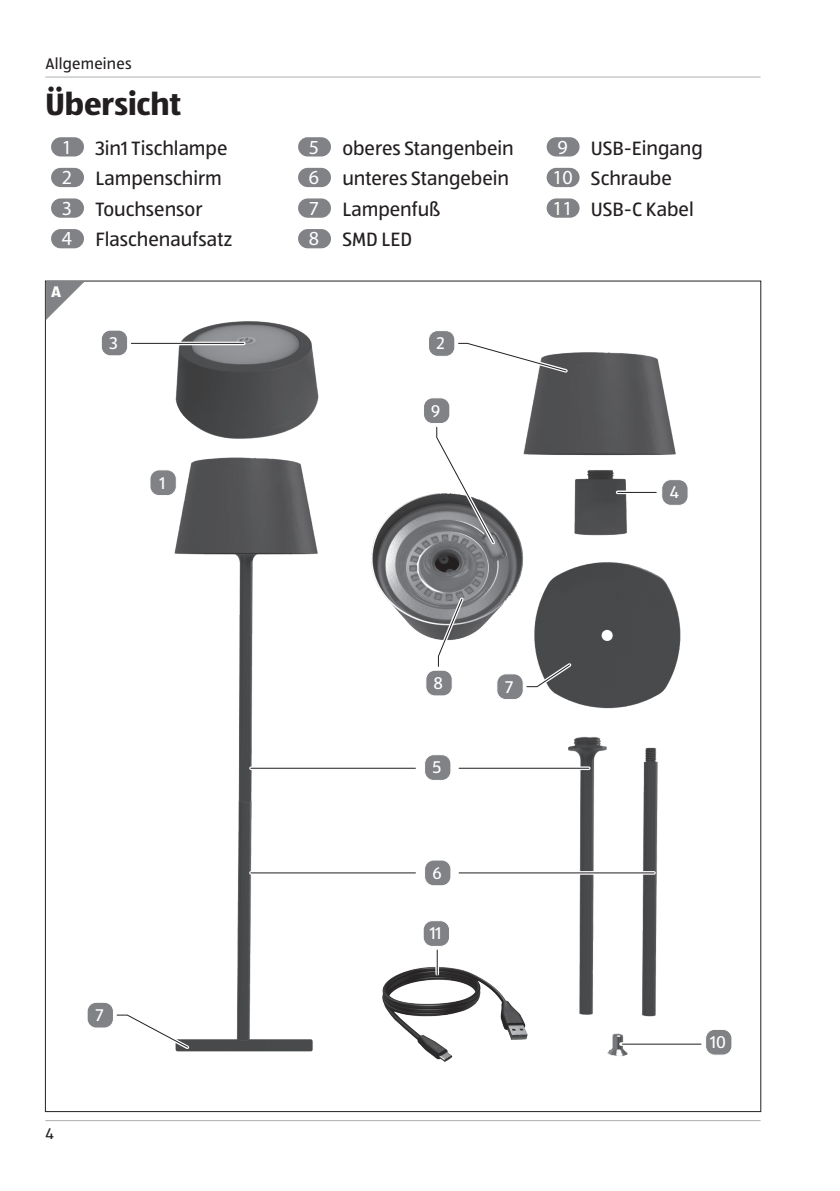
<style>
.page{position:relative;width:840px;height:1191px;background:#fff}
.page>*{position:absolute;margin:0;border:0;box-sizing:border-box;transform-origin:0 0}
.t1{font:700 32px "ALDISUEDOT";color:#231f20}
.t2{font:20px/30.6px "ALDISUEDOT";color:#231f20}
.t3{font:17.6px "ALDISUEDOT";color:#fff}
.t4{font:16px "ALDISUEDOT";letter-spacing:.015em;color:#231f20}
.t5{font:700 16px "ALDISUEDOT";color:#fff}
.s1{font-family:"Myriad Pro";color:#fff}
</style>
<div class="page">
<img style="left:130px;top:321px;width:572px;height:741px">
<div style="left:51px;top:137px;width:33px;height:19px;background:#808285;border-radius:10px"></div>
<div style="left:51px;top:168px;width:33px;height:19px;background:#808285;border-radius:10px"></div>
<div style="left:51px;top:198px;width:33px;height:20px;background:#808285;border-radius:10px"></div>
<div style="left:51px;top:229px;width:33px;height:19px;background:#808285;border-radius:10px"></div>
<div style="left:298px;top:137px;width:33px;height:19px;background:#808285;border-radius:10px"></div>
<div style="left:298px;top:168px;width:33px;height:19px;background:#808285;border-radius:10px"></div>
<div style="left:298px;top:198px;width:33px;height:20px;background:#808285;border-radius:10px"></div>
<div style="left:298px;top:229px;width:33px;height:19px;background:#808285;border-radius:10px"></div>
<div style="left:546px;top:137px;width:33px;height:19px;background:#808285;border-radius:10px"></div>
<div style="left:546px;top:168px;width:33px;height:19px;background:#808285;border-radius:10px"></div>
<div style="left:546px;top:198px;width:33px;height:20px;background:#808285;border-radius:10px"></div>
<hr style="left:45px;top:77px;width:715px;height:1px;background:#adaeb2">
<hr style="left:45px;top:1120px;width:715px;height:1px;background:#adaeb2">
<svg style="left:434px;top:594px;width:32px;height:76px"></svg>
<hr style="left:459px;top:871px;width:194px;height:3px;background:#fff">
<hr style="left:459px;top:872px;width:194px;height:1px;background:#231f20">
<svg style="left:459px;top:766px;width:129px;height:4px"></svg>
<hr style="left:459px;top:768px;width:129px;height:1px;background:#231f20">
<hr style="left:251px;top:871px;width:164px;height:3px;background:#fff">
<hr style="left:251px;top:872px;width:164px;height:1px;background:#231f20">
<svg style="left:251px;top:766px;width:164px;height:4px"></svg>
<hr style="left:251px;top:768px;width:164px;height:1px;background:#231f20">
<svg style="left:455px;top:340px;width:115px;height:35px"></svg>
<hr style="left:131px;top:342px;width:113px;height:3px;background:#fff">
<hr style="left:131px;top:343px;width:112px;height:1px;background:#231f20">
<svg style="left:617px;top:490px;width:38px;height:4px"></svg>
<hr style="left:617px;top:492px;width:39px;height:1px;background:#231f20">
<svg style="left:433px;top:424px;width:65px;height:123px"></svg>
<svg style="left:523px;top:660px;width:51px;height:30px"></svg>
<svg style="left:435px;top:950px;width:4px;height:24px"></svg>
<svg style="left:436px;top:950px;width:1px;height:25px"></svg>
<svg style="left:116px;top:1011px;width:76px;height:41px"></svg>
<hr style="left:620px;top:1042px;width:81px;height:3px;background:#fff">
<hr style="left:622px;top:1043px;width:78px;height:1px;background:#231f20">
<svg style="left:46px;top:281px;width:39px;height:39px"></svg>
<div style="left:51px;top:284px;width:11px;height:13px;background:#808285"></div>
<div style="left:150px;top:470px;width:26px;height:25px;background:#808285;border-radius:9px"></div>
<div style="left:149px;top:469px;width:28px;height:27px;border:1px solid #fff;border-radius:9px"></div>
<div style="left:101px;top:330px;width:27px;height:26px;background:#808285;border-radius:9px"></div>
<div style="left:101px;top:330px;width:27px;height:26px;border:1px solid #fff;border-radius:9px"></div>
<div style="left:428px;top:330px;width:26px;height:26px;background:#808285;border-radius:9px"></div>
<div style="left:428px;top:330px;width:27px;height:27px;border:1px solid #fff;border-radius:9px"></div>
<div style="left:423px;top:398px;width:26px;height:25px;background:#808285;border-radius:9px"></div>
<div style="left:423px;top:397px;width:27px;height:27px;border:1px solid #fff;border-radius:9px"></div>
<div style="left:661px;top:479px;width:26px;height:26px;background:#808285;border-radius:9px"></div>
<div style="left:661px;top:479px;width:27px;height:27px;border:1px solid #fff;border-radius:9px"></div>
<div style="left:425px;top:670px;width:27px;height:26px;background:#808285;border-radius:9px"></div>
<div style="left:425px;top:670px;width:27px;height:26px;border:1px solid #fff;border-radius:9px"></div>
<div style="left:496px;top:674px;width:27px;height:25px;background:#808285;border-radius:9px"></div>
<div style="left:496px;top:673px;width:27px;height:27px;border:1px solid #fff;border-radius:9px"></div>
<div style="left:424px;top:754px;width:26px;height:26px;background:#808285;border-radius:9px"></div>
<div style="left:424px;top:754px;width:27px;height:27px;border:1px solid #fff;border-radius:9px"></div>
<div style="left:424px;top:860px;width:26px;height:25px;background:#808285;border-radius:9px"></div>
<div style="left:424px;top:859px;width:27px;height:27px;border:1px solid #fff;border-radius:9px"></div>
<div style="left:705px;top:1029px;width:26px;height:26px;background:#808285;border-radius:9px"></div>
<div style="left:704px;top:1029px;width:28px;height:26px;border:1px solid #fff;border-radius:9px"></div>
<div style="left:423px;top:920px;width:26px;height:26px;background:#808285;border-radius:9px"></div>
<div style="left:422px;top:920px;width:27px;height:26px;border:1px solid #fff;border-radius:9px"></div>
<div style="left:87px;top:1002px;width:26px;height:26px;background:#808285;border-radius:9px"></div>
<div style="left:87px;top:1002px;width:27px;height:26px;border:1px solid #fff;border-radius:9px"></div>
<p class="t4" style="left:45px;top:53px;width:88px">Allgemeines</p>
<h1 class="t1" style="left:45px;top:83px;width:137px">Übersicht</h1>
<p class="t2" style="left:62px;top:132px;width:172px"><span class="s1">1</span> 3in1 Tischlampe<br><span class="s1">2</span> Lampenschirm<br><span class="s1">3</span> Touchsensor<br><span class="s1">4</span> Flaschenaufsatz</p>
<p class="t2" style="left:309px;top:132px;width:206px"><span class="s1">5</span> oberes Stangenbein<br><span class="s1">6</span> unteres Stangebein<br><span class="s1">7</span> Lampenfuß<br><span class="s1">8</span> SMD LED</p>
<p class="t2" style="left:552px;top:132px;width:152px"><span class="s1">9</span> USB-Eingang<br><span class="s1">10</span> Schraube<br><span class="s1">11</span> USB-C Kabel</p>
<p class="t5" style="left:51px;top:281px;width:12px">A</p>
<p class="t3" style="left:109px;top:331px;width:10px">3</p>
<p class="t3" style="left:436px;top:332px;width:10px">2</p>
<p class="t3" style="left:159px;top:471px;width:7px">1</p>
<p class="t3" style="left:431px;top:399px;width:11px">9</p>
<p class="t3" style="left:669px;top:481px;width:10px">4</p>
<p class="t3" style="left:96px;top:1003px;width:9px">7</p>
<p class="t4" style="left:45px;top:1123px;width:10px">4</p>
<p class="t3" style="left:433px;top:671px;width:11px">8</p>
<p class="t3" style="left:505px;top:675px;width:9px">7</p>
<p class="t3" style="left:432px;top:756px;width:10px">5</p>
<p class="t3" style="left:432px;top:861px;width:11px">6</p>
<p class="t3" style="left:429px;top:922px;width:13px">11</p>
<p class="t3" style="left:709px;top:1030px;width:17px">10</p>
</div>
